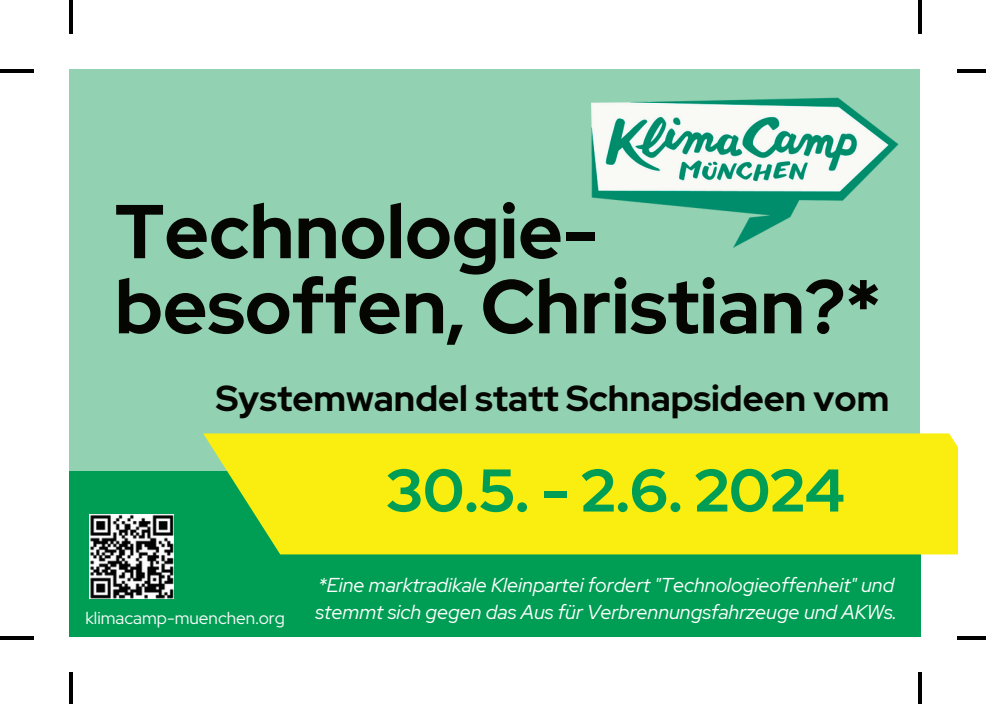
<style>
.page{position:relative;width:986px;height:704px;background:#fff}
.page>*{position:absolute;margin:0;border:0;box-sizing:border-box;transform-origin:0 0}
.t1{font:700 76px/75.2px "Red Hat Display";color:#050602}
.t2{font:700 60px "Red Hat Display";color:#009e54}
.t3{font:700 36px "Red Hat Display";color:#050602}
.t4{font:italic 20px/26.8px "Red Hat Display";color:#fff}
.t5{font:17.2px "Red Hat Display";color:#fafafa}
</style>
<div class="page">
<div style="left:69px;top:69px;width:850px;height:402px;background:#93d1b3"></div>
<div style="left:69px;top:471px;width:850px;height:165px;background:#009e54"></div>
<div style="left:203px;top:433px;width:754px;height:121px;background:#f9ee0f"></div>
<img style="left:591px;top:69px;width:329px;height:203px">
<img style="left:90px;top:514px;width:84px;height:84px">
<hr style="left:69px;top:0;width:3px;height:33px;background:#000">
<hr style="left:0;top:69px;width:33px;height:3px;background:#000">
<hr style="left:918px;top:0;width:3px;height:33px;background:#000">
<hr style="left:957px;top:69px;width:28px;height:3px;background:#000">
<hr style="left:69px;top:672px;width:3px;height:31px;background:#000">
<hr style="left:0;top:636px;width:33px;height:3px;background:#000">
<hr style="left:918px;top:672px;width:3px;height:31px;background:#000">
<hr style="left:957px;top:636px;width:28px;height:3px;background:#000">
<p class="t1" style="left:115px;top:193px;width:767px">Technologie&shy;besoffen, Christian?*</p>
<h3 class="t3" style="left:216px;top:374px;width:674px">Systemwandel statt Schnapsideen vom</h3>
<p class="t5" style="left:85px;top:605px;width:201px">klimacamp-muenchen.org</p>
<h2 class="t2" style="left:386px;top:450px;width:460px">30.5. - 2.6. 2024</h2>
<h1 class="t4" style="left:315px;top:571px;width:582px">*Eine marktradikale Kleinpartei fordert "Technologieoffenheit" und stemmt sich gegen das Aus für Verbrennungsfahrzeuge und AKWs.</h1>
</div>
